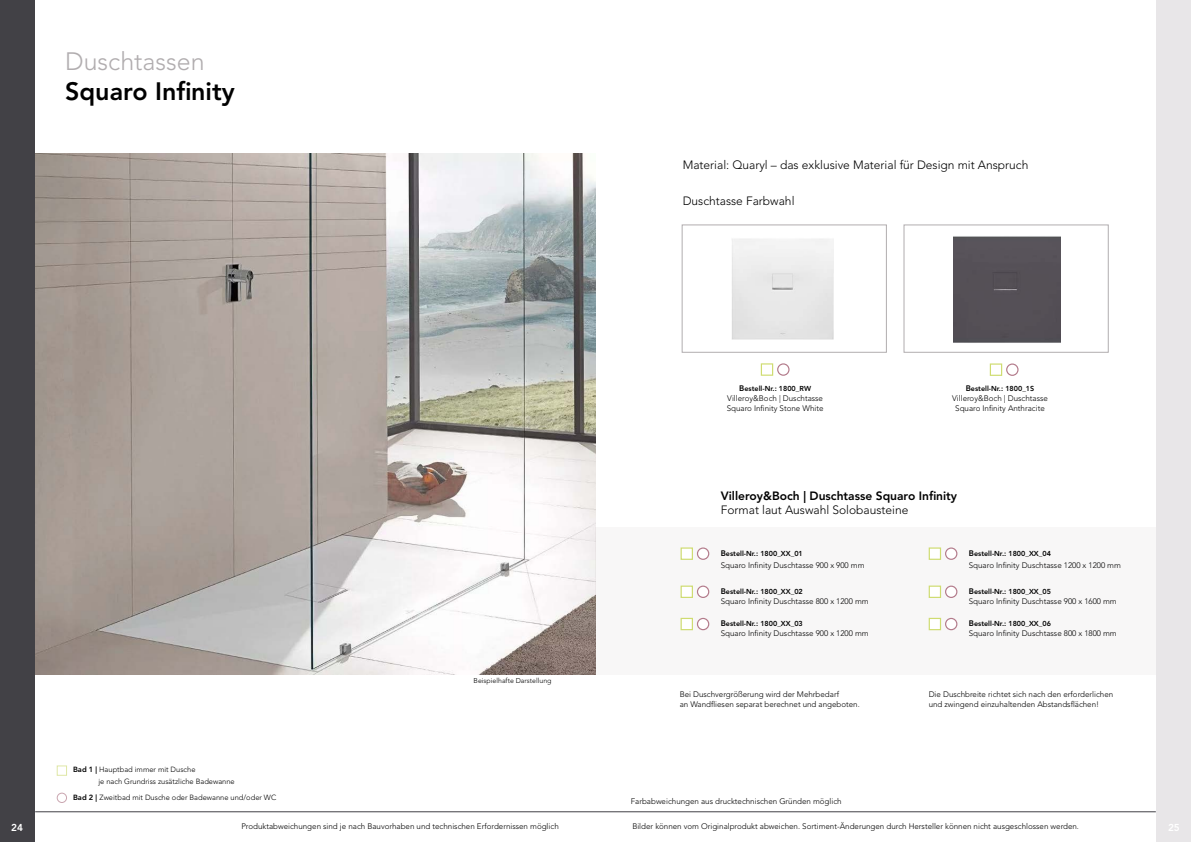
<style>
.page{position:relative;width:1191px;height:842px;background:#fff}
.page>*{position:absolute;margin:0;border:0;box-sizing:border-box;transform-origin:0 0}
.t1{font:800 25px "Avenir LT Std";color:#000}
.t2{font:300 25px "Avenir LT Std";color:#b1adaf}
.t3{font:300 12px "Avenir LT Std";color:#000}
.t4{font:800 12px "Avenir LT Std";color:#000}
.t5{font:800 10px "Avenir LT Std";color:#fff}
.t6{font:300 8px/10px "Avenir LT Std";color:#000}
.t7{font:300 7.5px/12px "Avenir LT Std";color:#000}
.t8{font:800 7.2px "Avenir LT Std";color:#000}
.t9{font:300 7px "Avenir LT Std";color:#000}
.s1{font-weight:800}
.s2{font-size:8px}
</style>
<div class="page">
<img style="left:34px;top:153px;width:561px;height:521px">
<div style="left:595px;top:527px;width:596px;height:147px;background:#f8f7f7"></div>
<div style="left:682px;top:225px;width:204px;height:128px;border:1px solid #b1adaf"></div>
<svg style="left:721px;top:227px;width:126px;height:126px;fill:#eee"></svg>
<div style="left:903px;top:225px;width:205px;height:128px;border:1px solid #b1adaf"></div>
<div style="left:953px;top:236px;width:108px;height:107px;background:#555057"></div>
<div style="left:761px;top:363px;width:12px;height:13px;background:#fff;border:1px solid #cfdc71"></div>
<div style="left:777px;top:363px;width:12px;height:13px;border:1px solid #b37b8b;border-radius:50%"></div>
<div style="left:989px;top:363px;width:13px;height:13px;background:#fff;border:1px solid #cfdc71"></div>
<div style="left:1006px;top:363px;width:12px;height:13px;border:1px solid #b37b8b;border-radius:50%"></div>
<div style="left:680px;top:585px;width:13px;height:13px;background:#fff;border:1px solid #cfdc71"></div>
<div style="left:697px;top:586px;width:11px;height:11px;background:#fff;border-radius:50%"></div>
<div style="left:697px;top:586px;width:12px;height:12px;border:1px solid #b37b8b;border-radius:50%"></div>
<div style="left:680px;top:618px;width:13px;height:12px;background:#fff;border:1px solid #cfdc71"></div>
<div style="left:697px;top:618px;width:11px;height:12px;background:#fff;border-radius:50%"></div>
<div style="left:697px;top:618px;width:12px;height:12px;border:1px solid #b37b8b;border-radius:50%"></div>
<hr style="left:35px;top:811px;width:1120px;height:1px;background:#424146">
<div style="left:0;top:0;width:34px;height:842px;background:#424146"></div>
<div style="left:1157px;top:0;width:34px;height:842px;background:#e8e6e8"></div>
<div style="left:680px;top:547px;width:13px;height:13px;background:#fff;border:1px solid #cfdc71"></div>
<div style="left:697px;top:548px;width:11px;height:11px;background:#fff;border-radius:50%"></div>
<div style="left:697px;top:547px;width:12px;height:13px;border:1px solid #b37b8b;border-radius:50%"></div>
<div style="left:928px;top:585px;width:13px;height:13px;background:#fff;border:1px solid #cfdc71"></div>
<div style="left:945px;top:586px;width:11px;height:11px;background:#fff;border-radius:50%"></div>
<div style="left:945px;top:586px;width:12px;height:12px;border:1px solid #b37b8b;border-radius:50%"></div>
<div style="left:928px;top:618px;width:13px;height:12px;background:#fff;border:1px solid #cfdc71"></div>
<div style="left:945px;top:618px;width:11px;height:12px;background:#fff;border-radius:50%"></div>
<div style="left:945px;top:618px;width:12px;height:12px;border:1px solid #b37b8b;border-radius:50%"></div>
<div style="left:928px;top:547px;width:13px;height:13px;background:#fff;border:1px solid #cfdc71"></div>
<div style="left:945px;top:548px;width:11px;height:11px;background:#fff;border-radius:50%"></div>
<div style="left:945px;top:547px;width:12px;height:13px;border:1px solid #b37b8b;border-radius:50%"></div>
<div style="left:57px;top:793px;width:10px;height:10px;border:1px solid #caa6b0;border-radius:50%"></div>
<div style="left:57px;top:765px;width:10px;height:11px;border:1px solid #dfe7a6"></div>
<h1 class="t2" style="left:65px;top:47px;width:141px">Duschtassen</h1>
<h1 class="t1" style="left:65px;top:76px;width:171px">Squaro Infinity</h1>
<p class="t7" style="left:98px;top:764px;width:138px;text-indent:-25px"><span class="s1">Bad 1 |</span> Hauptbad immer mit Dusche<br>je nach Grundriss zusätzliche Badewanne</p>
<p class="t7" style="left:73px;top:792px;width:205px"><span class="s1">Bad 2 |</span> Zweitbad mit Dusche oder Badewanne und/oder WC</p>
<p class="t9" style="left:473px;top:676px;width:79px">Beispielhafte Darstellung</p>
<h2 class="t3" style="left:682px;top:158px;width:347px">Material: Quaryl – das exklusive Material für Design mit Anspruch</h2>
<h2 class="t3" style="left:682px;top:194px;width:113px">Duschtasse Farbwahl</h2>
<p class="t8" style="left:739px;top:384px;width:73px"><span class="s2">B</span>estell-Nr.: 1800_RW</p>
<p class="t6" style="left:727px;top:393px;width:98px">Villeroy&amp;Boch | Duschtasse<br>Squaro Infinity Stone White</p>
<p class="t8" style="left:965px;top:384px;width:70px"><span class="s2">B</span>estell-Nr.: 1800_1S</p>
<p class="t6" style="left:952px;top:393px;width:97px;text-align:center">Villeroy&amp;Boch | Duschtasse<br>Squaro Infinity Anthracite</p>
<h2 class="t4" style="left:720px;top:489px;width:238px">Villeroy&amp;Boch | Duschtasse Squaro Infinity</h2>
<h2 class="t3" style="left:720px;top:503px;width:189px">Format laut Auswahl Solobausteine</h2>
<p class="t8" style="left:720px;top:549px;width:84px"><span class="s2">B</span>estell-Nr.: 1800_XX_01</p>
<p class="t6" style="left:720px;top:561px;width:145px">Squaro Infinity Duschtasse 900 x 900 mm</p>
<p class="t8" style="left:720px;top:587px;width:84px"><span class="s2">B</span>estell-Nr.: 1800_XX_02</p>
<p class="t6" style="left:720px;top:596px;width:149px">Squaro Infinity Duschtasse 800 x 1200 mm</p>
<p class="t8" style="left:720px;top:620px;width:84px"><span class="s2">B</span>estell-Nr.: 1800_XX_03</p>
<p class="t6" style="left:720px;top:629px;width:149px">Squaro Infinity Duschtasse 900 x 1200 mm</p>
<p class="t8" style="left:969px;top:549px;width:84px"><span class="s2">B</span>estell-Nr.: 1800_XX_04</p>
<p class="t6" style="left:969px;top:561px;width:154px">Squaro Infinity Duschtasse 1200 x 1200 mm</p>
<p class="t8" style="left:969px;top:587px;width:84px"><span class="s2">B</span>estell-Nr.: 1800_XX_05</p>
<p class="t6" style="left:969px;top:596px;width:149px">Squaro Infinity Duschtasse 900 x 1600 mm</p>
<p class="t8" style="left:969px;top:620px;width:84px"><span class="s2">B</span>estell-Nr.: 1800_XX_06</p>
<p class="t6" style="left:969px;top:629px;width:149px">Squaro Infinity Duschtasse 800 x 1800 mm</p>
<p class="t6" style="left:679px;top:689px;width:182px">Bei Duschvergrößerung wird der Mehrbedarf<br>an Wandfliesen separat berechnet und angeboten.</p>
<p class="t6" style="left:631px;top:797px;width:212px">Farbabweichungen aus drucktechnischen Gründen möglich</p>
<p class="t6" style="left:928px;top:689px;width:186px">Die Duschbreite richtet sich nach den erforderlichen und zwingend einzuhaltenden Abstandsflächen!</p>
<p class="t6" style="left:241px;top:821px;width:319px">Produktabweichungen sind je nach Bauvorhaben und technischen Erfordernissen möglich</p>
<p class="t6" style="left:632px;top:821px;width:448px">Bilder können vom Originalprodukt abweichen. Sortiment-Änderungen durch Hersteller können nicht ausgeschlossen werden.</p>
<p class="t5" style="left:11px;top:822px;width:13px">24</p>
<p class="t5" style="left:1168px;top:822px;width:13px">25</p>
</div>
